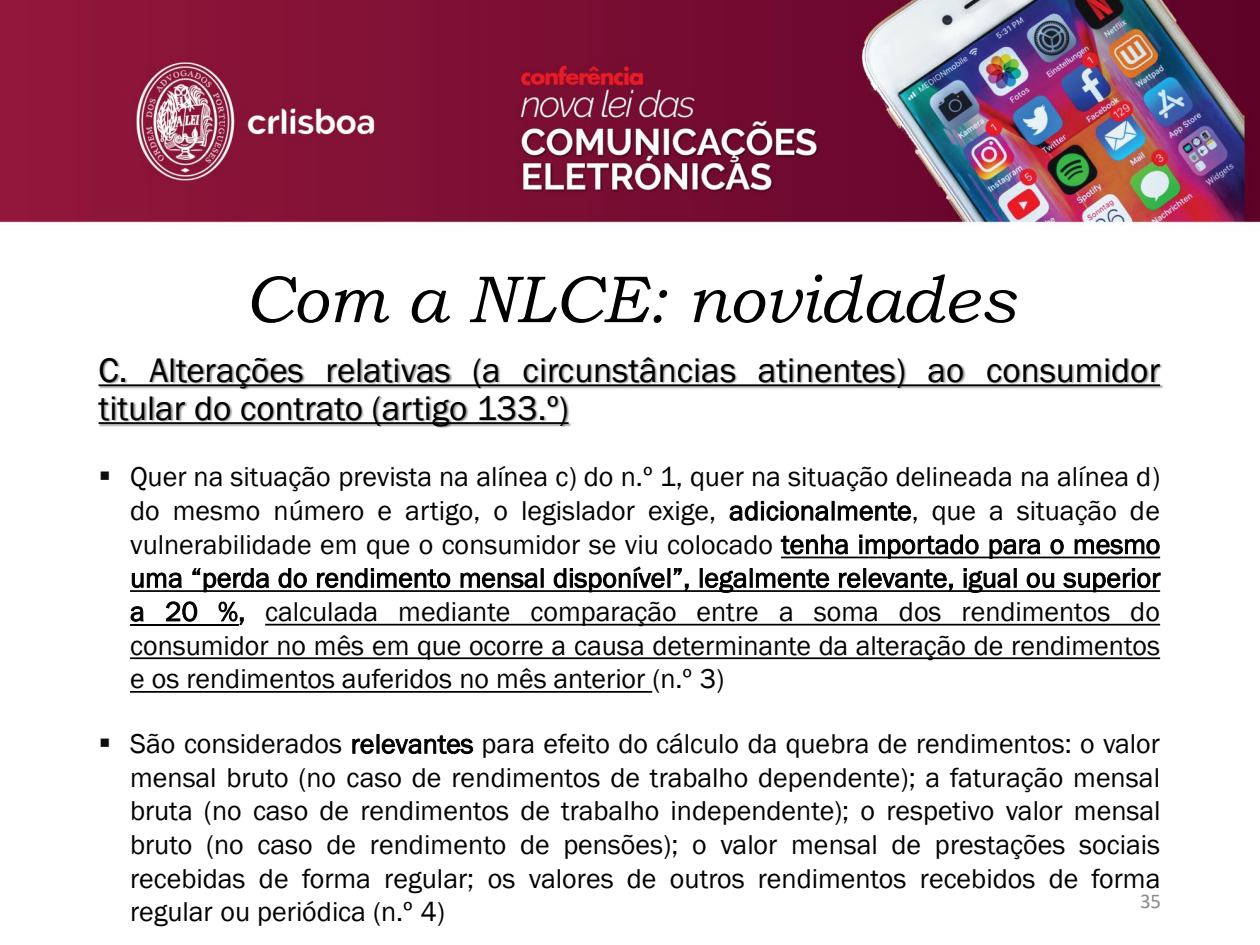
<style>
.page{position:relative;width:1260px;height:945px;background:#fff}
.page>*{position:absolute;margin:0;border:0;box-sizing:border-box;transform-origin:0 0}
.t1{font:italic 66.5px "Bookman Old Style";color:#000}
.t2{font:35px/37.8px "Franklin Gothic";color:#000}
.t3{font:28px/33.6px "Franklin Gothic";color:#000;text-align:justify}
.t4{font:21px "Calibri";color:#898989}
.s1{color:#0d0d0d}
</style>
<div class="page">
<img style="left:0;top:0;width:1260px;height:693px">
<img style="left:76px;top:336px;width:21px;height:38px">
<img style="left:97px;top:336px;width:30px;height:38px">
<img style="left:127px;top:336px;width:176px;height:38px">
<img style="left:303px;top:336px;width:147px;height:38px">
<img style="left:450px;top:336px;width:50px;height:38px">
<img style="left:500px;top:336px;width:235px;height:79px">
<img style="left:735px;top:336px;width:170px;height:79px">
<img style="left:905px;top:336px;width:59px;height:79px">
<img style="left:964px;top:336px;width:221px;height:79px">
<img style="left:76px;top:374px;width:96px;height:79px">
<img style="left:97px;top:421px;width:75px;height:7px">
<svg style="left:99px;top:422px;width:73px;height:2px"></svg>
<img style="left:172px;top:374px;width:46px;height:79px">
<img style="left:218px;top:374px;width:131px;height:79px">
<img style="left:349px;top:374px;width:105px;height:79px">
<img style="left:454px;top:374px;width:62px;height:79px">
<img style="left:516px;top:374px;width:8px;height:79px">
<img style="left:524px;top:374px;width:70px;height:79px">
<svg style="left:781px;top:557px;width:379px;height:1px"></svg>
<svg style="left:130px;top:590px;width:1030px;height:2px"></svg>
<hr style="left:130px;top:624px;width:108px;height:2px;background:#000">
<svg style="left:265px;top:624px;width:895px;height:2px"></svg>
<svg style="left:130px;top:657px;width:1030px;height:2px"></svg>
<svg style="left:130px;top:691px;width:522px;height:2px"></svg>
<h1 class="t1" style="left:244px;top:259px;width:773px">Com a NLCE: novidades</h1>
<p class="t2" style="left:99px;top:350px;width:1063px">C. Alterações relativas (a circunstâncias atinentes) ao consumidor titular do contrato (artigo 133.º)</p>
<p class="t3" style="left:130px;top:459px;width:1032px;text-indent:-32px"><span class="s1">▪</span> Quer na situação prevista na alínea c) do n.º 1, quer na situação delineada na alínea d) do mesmo número e artigo, o legislador exige, adicionalmente, que a situação de vulnerabilidade em que o consumidor se viu colocado tenha importado para o mesmo uma “perda do rendimento mensal disponível”, legalmente relevante, igual ou superior a 20 %, calculada mediante comparação entre a soma dos rendimentos do consumidor no mês em que ocorre a causa determinante da alteração de rendimentos e os rendimentos auferidos no mês anterior (n.º 3)</p>
<p class="t3" style="left:130px;top:726px;width:1032px;text-indent:-32px"><span class="s1">▪</span> São considerados relevantes para efeito do cálculo da quebra de rendimentos: o valor mensal bruto (no caso de rendimentos de trabalho dependente); a faturação mensal bruta (no caso de rendimentos de trabalho independente); o respetivo valor mensal bruto (no caso de rendimento de pensões); o valor mensal de prestações sociais recebidas de forma regular; os valores de outros rendimentos recebidos de forma regular ou periódica (n.º 4)</p>
<p class="t4" style="left:1140px;top:893px;width:23px">35</p>
</div>
